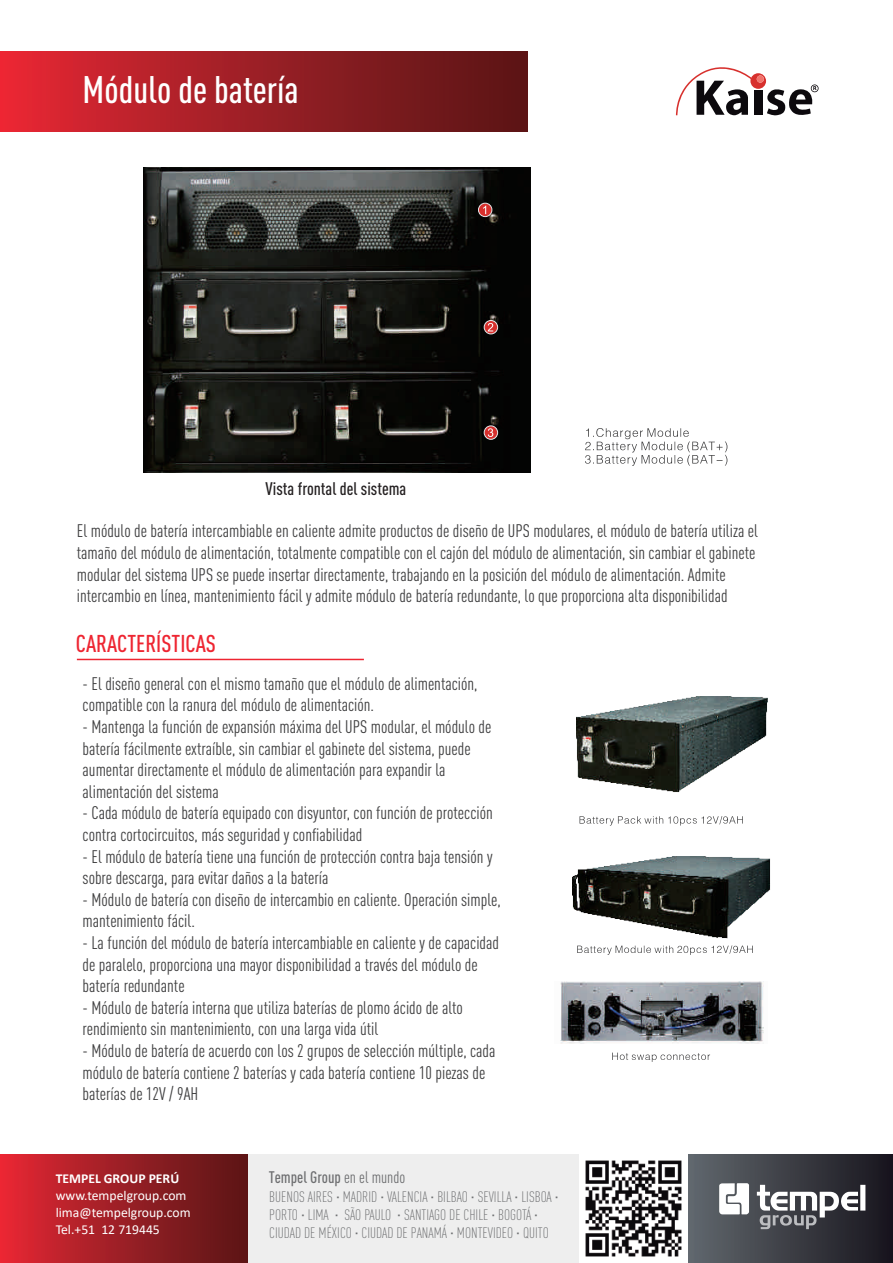
<style>
.page{position:relative;width:893px;height:1263px;background:#fff}
.page>*{position:absolute;margin:0;border:0;box-sizing:border-box;transform-origin:0 0}
.t1{font:500 condensed 37.8px "DIN Pro";color:#fff}
.t2{font:500 condensed 24px "DIN Pro";color:#ee2531}
.t3{font:condensed 18px/21.6px "DIN Pro";color:#3e3e3f}
.t4{font:500 condensed 18px "DIN Pro";color:#231f20}
.t5{font:500 condensed 16.5px "DIN Pro";color:#6e6f71}
.t6{font:300 condensed 15px/18px "DIN Pro";color:#6e6f71}
.t7{font:13.65px/16.8px "Calibri";color:#fff}
.t8{font:700 13.65px "Calibri";color:#fff}
.s1{font-weight:400}
</style>
<div class="page">
<div style="left:0;top:1154px;width:250px;height:109px;background:linear-gradient(to right,#e42734,#561515)"></div>
<div style="left:687px;top:1154px;width:206px;height:109px;background:linear-gradient(to right,#62696e,#18151e)"></div>
<svg style="left:719px;top:1183px;width:30px;height:31px"></svg>
<svg style="left:757px;top:1185px;width:108px;height:44px"></svg>
<div style="left:248px;top:1154px;width:401px;height:109px;background:#eee"></div>
<img style="left:580px;top:1154px;width:108px;height:108px">
<svg style="left:676px;top:67px;width:143px;height:49px"></svg>
<div style="left:0;top:51px;width:527px;height:80px;background:linear-gradient(to right,#e52734,#551515)"></div>
<svg style="left:612px;top:1052px;width:98px;height:10px"></svg>
<svg style="left:579px;top:816px;width:164px;height:9px"></svg>
<img style="left:560px;top:981px;width:204px;height:63px">
<svg style="left:577px;top:945px;width:176px;height:10px"></svg>
<img style="left:572px;top:857px;width:198px;height:82px">
<img style="left:577px;top:696px;width:191px;height:96px">
<img style="left:144px;top:168px;width:386px;height:305px">
<svg style="left:484px;top:320px;width:14px;height:14px"></svg>
<div style="left:484px;top:320px;width:14px;height:14px;border:1px solid #e6e7e9;border-radius:50%"></div>
<svg style="left:488px;top:323px;width:5px;height:8px"></svg>
<svg style="left:478px;top:203px;width:14px;height:14px"></svg>
<div style="left:478px;top:203px;width:14px;height:14px;border:1px solid #e6e7e9;border-radius:50%"></div>
<svg style="left:483px;top:206px;width:3px;height:8px"></svg>
<svg style="left:484px;top:426px;width:14px;height:13px"></svg>
<div style="left:484px;top:426px;width:14px;height:13px;border:1px solid #e6e7e9;border-radius:50%"></div>
<svg style="left:488px;top:428px;width:5px;height:9px"></svg>
<svg style="left:585px;top:428px;width:142px;height:38px"></svg>
<hr style="left:77px;top:659px;width:287px;height:1px;background:#ee2531">
<h1 class="t1" style="left:83px;top:62px;width:218px">Módulo de batería</h1>
<p class="t4" style="left:266px;top:475px;width:142px">Vista frontal del sistema</p>
<p class="t3" style="left:77px;top:519px;width:683px">El módulo de batería intercambiable en caliente admite productos de diseño de UPS modulares, el módulo de batería utiliza el tamaño del módulo de alimentación, totalmente compatible con el cajón del módulo de alimentación, sin cambiar el gabinete modular del sistema UPS se puede insertar directamente, trabajando en la posición del módulo de alimentación. Admite intercambio en línea, mantenimiento fácil y admite módulo de batería redundante, lo que proporciona alta disponibilidad</p>
<h2 class="t2" style="left:76px;top:626px;width:142px">CARACTERÍSTICAS</h2>
<p class="t3" style="left:83px;top:671px;width:396px">- El diseño general con el mismo tamaño que el módulo de alimentación, compatible con la ranura del módulo de alimentación.</p>
<p class="t3" style="left:83px;top:714px;width:410px">- Mantenga la función de expansión máxima del UPS modular, el módulo de batería fácilmente extraíble, sin cambiar el gabinete del sistema, puede aumentar directamente el módulo de alimentación para expandir la alimentación del sistema</p>
<p class="t3" style="left:83px;top:801px;width:412px">- Cada módulo de batería equipado con disyuntor, con función de protección contra cortocircuitos, más seguridad y confiabilidad</p>
<p class="t3" style="left:83px;top:844px;width:412px">- El módulo de batería tiene una función de protección contra baja tensión y sobre descarga, para evitar daños a la batería</p>
<p class="t3" style="left:83px;top:887px;width:420px">- Módulo de batería con diseño de intercambio en caliente. Operación simple, mantenimiento fácil.</p>
<p class="t3" style="left:83px;top:930px;width:418px">- La función del módulo de batería intercambiable en caliente y de capacidad de paralelo, proporciona una mayor disponibilidad a través del módulo de batería redundante</p>
<p class="t3" style="left:83px;top:995px;width:382px">- Módulo de batería interna que utiliza baterías de plomo ácido de alto rendimiento sin mantenimiento, con una larga vida útil</p>
<p class="t3" style="left:83px;top:1038px;width:414px">- Módulo de batería de acuerdo con los 2 grupos de selección múltiple, cada módulo de batería contiene 2 baterías y cada batería contiene 10 piezas de baterías de 12V / 9AH</p>
<p class="t8" style="left:56px;top:1169px;width:125px">TEMPEL GROUP PERÚ</p>
<p class="t7" style="left:56px;top:1187px;width:136px">www.tempelgroup.com lima@tempelgroup.com<br>Tel.+51 12 719445</p>
<p class="t5" style="left:269px;top:1165px;width:138px">Tempel Group <span class="s1">en el mundo</span></p>
<p class="t6" style="left:269px;top:1187px;width:291px">BUENOS AIRES · MADRID · VALENCIA · BILBAO · SEVILLA · LISBOA ·<br>PORTO · LIMA · SÃO PAULO · SANTIAGO DE CHILE · BOGOTÁ ·<br>CIUDAD DE MÉXICO · CIUDAD DE PANAMÁ · MONTEVIDEO · QUITO</p>
</div>
